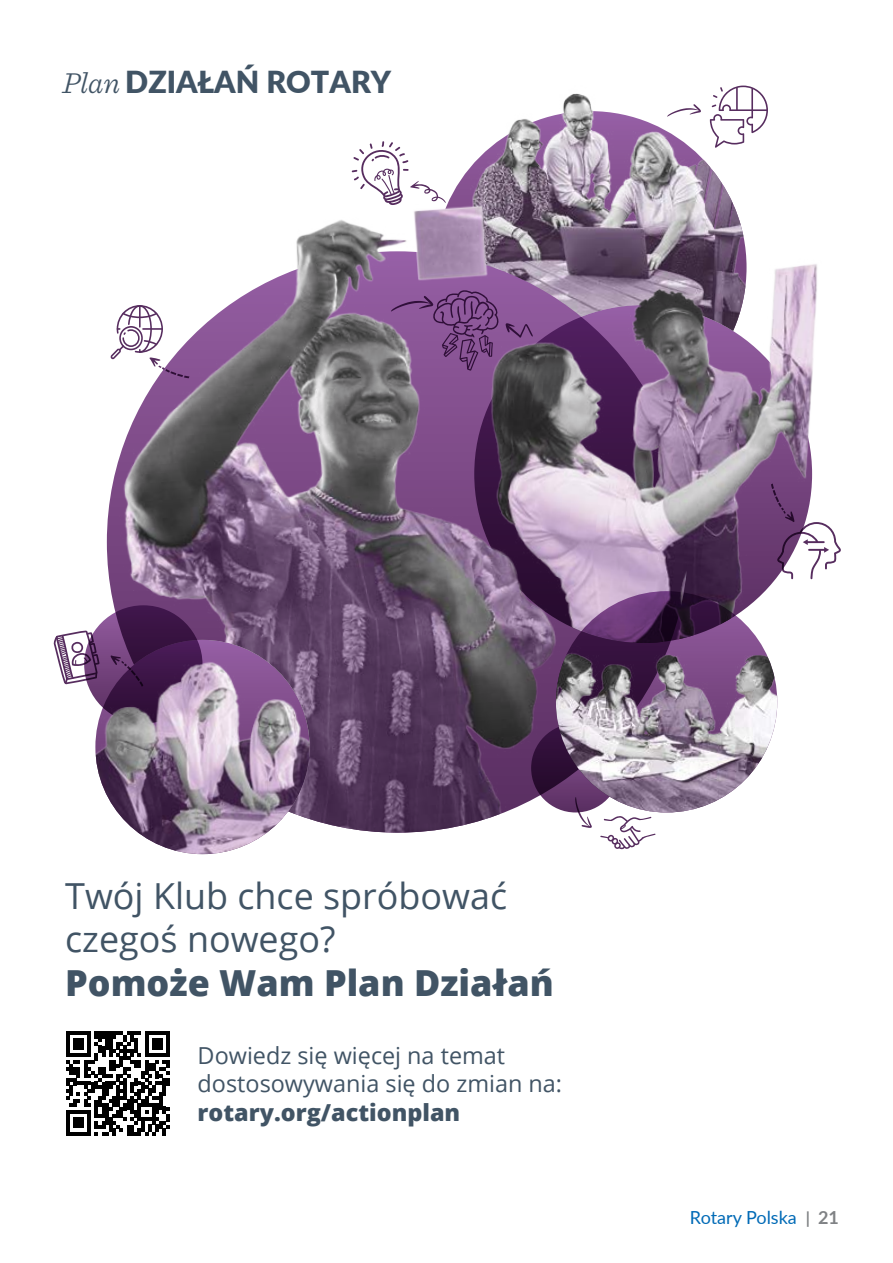
<style>
.page{position:relative;width:893px;height:1263px;background:#fff}
.page>*{position:absolute;margin:0;border:0;box-sizing:border-box;transform-origin:0 0}
.t1{font:35.85px/43px "Open Sans";color:#415465}
.t2{font:800 35.85px "Open Sans";color:#415465}
.t3{font:900 30.3px "Lato";color:#415465}
.t4{font:23.4px/28px "Open Sans";color:#415465}
.t5{font:800 23.4px "Open Sans";color:#415465}
.t6{font:18px "Lato";color:#006ab6}
.s1{font-family:"Sentinel";font-weight:300;font-style:italic}
.s2{font-weight:700;font-size:16.5px;color:#808285}
.s3{font-weight:700;color:#808285}
</style>
<div class="page">
<img style="left:466px;top:85px;width:280px;height:168px">
<img style="left:688px;top:253px;width:129px;height:348px">
<img style="left:688px;top:601px;width:89px;height:210px">
<img style="left:107px;top:173px;width:581px;height:660px">
<svg style="left:84px;top:605px;width:118px;height:119px;background:#52285c"></svg>
<img style="left:95px;top:640px;width:215px;height:214px;border-radius:107px">
<svg style="left:391px;top:289px;width:108px;height:82px;background:#80528c"></svg>
<svg style="left:667px;top:104px;width:34px;height:13px"></svg>
<svg style="left:575px;top:797px;width:17px;height:31px"></svg>
<svg style="left:53px;top:631px;width:47px;height:53px"></svg>
<svg style="left:506px;top:323px;width:27px;height:15px"></svg>
<svg style="left:710px;top:86px;width:58px;height:62px"></svg>
<svg style="left:600px;top:816px;width:56px;height:33px"></svg>
<svg style="left:352px;top:141px;width:94px;height:64px"></svg>
<svg style="left:110px;top:655px;width:33px;height:32px"></svg>
<svg style="left:110px;top:305px;width:79px;height:73px"></svg>
<svg style="left:771px;top:483px;width:70px;height:96px"></svg>
<svg style="left:66px;top:1031px;width:104px;height:104px"></svg>
<p class="t3" style="left:63px;top:59px;width:330px"><span class="s1">Plan</span> DZIAŁAŃ ROTARY</p>
<h1 class="t1" style="left:65px;top:874px;width:443px">Twój Klub chce spróbować czegoś nowego?</h1>
<h1 class="t2" style="left:65px;top:955px;width:490px">Pomoże Wam Plan Działań</h1>
<p class="t4" style="left:198px;top:1041px;width:366px">Dowiedz się więcej na temat dostosowywania się do zmian na:</p>
<p class="t5" style="left:198px;top:1094px;width:264px">rotary.org/actionplan</p>
<p class="t6" style="left:690px;top:1204px;width:150px">Rotary Polska <span class="s2">|</span> <span class="s3">21</span></p>
</div>
